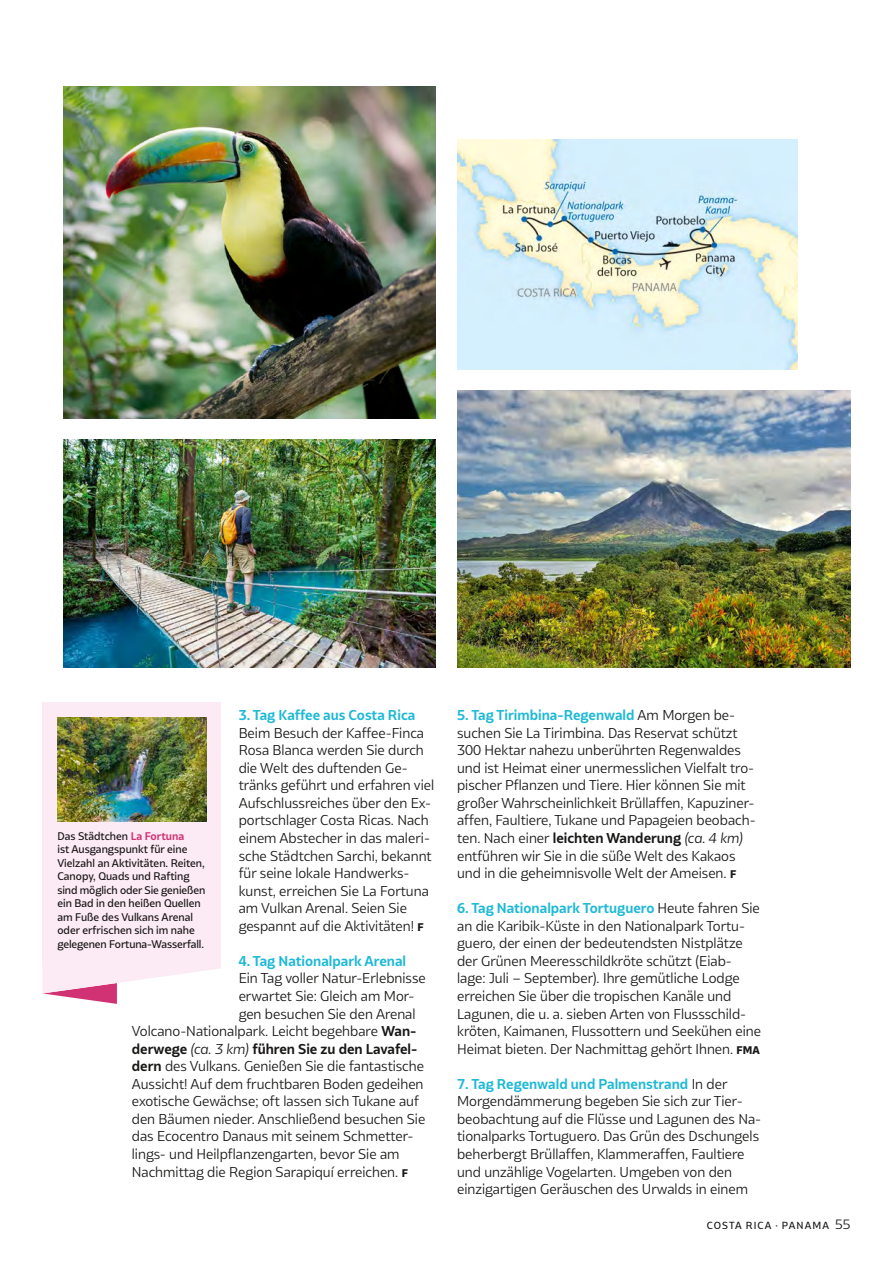
<style>
.page{position:relative;width:893px;height:1263px;background:#fff}
.page>*{position:absolute;margin:0;border:0;box-sizing:border-box;transform-origin:0 0}
.t1{font:13.5px/17.5px "Bw Glenn Sans";color:#181716}
.t2{font:700 13.5px "Bw Glenn Sans";color:#1eb9d6}
.t3{font:700 13.5px "Bw Glenn Sans";color:#181716}
.t4{font:500 10.5px/13.5px "Bw Glenn Sans";color:#181716}
.t5{font:500 9.75px "Bw Glenn Sans";letter-spacing:.115em;color:#181716}
.s1{font-weight:800;font-size:10.5px}
.s2{font-weight:700}
.s3{font-weight:400;font-style:italic}
.s4{font-weight:700;color:#d13273}
.s5{font-weight:700;color:#1eb9d6}
.s6{font-style:italic}
.s7{font-weight:400;font-size:12.75px}
</style>
<div class="page">
<img style="left:457px;top:390px;width:393px;height:277px">
<img style="left:64px;top:86px;width:372px;height:332px">
<img style="left:457px;top:140px;width:340px;height:229px">
<img style="left:64px;top:439px;width:372px;height:228px">
<div style="left:43px;top:702px;width:178px;height:264px;background:#fceaf4"></div>
<img style="left:57px;top:717px;width:149px;height:105px">
<svg style="left:43px;top:966px;width:178px;height:38px"></svg>
<p class="t2" style="left:239px;top:707px;width:178px">3. Tag Kaffee aus Costa Rica</p>
<p class="t1" style="left:239px;top:724px;width:197px">Beim Besuch der Kaffee-Finca<br>Rosa Blanca werden Sie durch die Welt des duftenden Ge&shy;tränks geführt und erfahren viel<br>Aufschlussreiches über den Ex&shy;portschlager Costa Ricas. Nach einem Abstecher in das maleri&shy;sche Städtchen Sarchi, bekannt für seine lokale Handwerks&shy;kunst, erreichen Sie La Fortuna am Vulkan Arenal. Seien Sie gespannt auf die Aktivitäten! <span class="s1">F</span></p>
<p class="t2" style="left:239px;top:952px;width:169px">4. Tag Nationalpark Arenal</p>
<p class="t1" style="left:239px;top:969px;width:189px">Ein Tag voller Natur-Erlebnisse</p>
<p class="t1" style="left:239px;top:987px;width:177px">erwartet Sie: Gleich am Mor-</p>
<p class="t1" style="left:239px;top:1005px;width:178px">gen besuchen Sie den Arenal</p>
<p class="t1" style="left:132px;top:1022px;width:286px">Volcano-Nationalpark. Leicht begehbare <span class="s2">Wan-</span></p>
<p class="t3" style="left:132px;top:1040px;width:287px">derwege <span class="s3">(ca. 3 km)</span> führen Sie zu den Lavafel-</p>
<p class="t1" style="left:132px;top:1057px;width:294px"><span class="s2">dern</span> des Vulkans. Genießen Sie die fantastische</p>
<p class="t1" style="left:132px;top:1075px;width:293px">Aussicht! Auf dem fruchtbaren Boden gedeihen</p>
<p class="t1" style="left:132px;top:1092px;width:289px">exotische Gewächse; oft lassen sich Tukane auf</p>
<p class="t1" style="left:132px;top:1110px;width:295px">den Bäumen nieder. Anschließend besuchen Sie</p>
<p class="t1" style="left:132px;top:1127px;width:283px">das Ecocentro Danaus mit seinem Schmetter-</p>
<p class="t1" style="left:132px;top:1145px;width:269px">lings- und Heilpflanzengarten, bevor Sie am</p>
<p class="t1" style="left:132px;top:1162px;width:278px">Nachmittag die Region Sarapiquí erreichen. <span class="s1">F</span></p>
<p class="t4" style="left:57px;top:829px;width:149px">Das Städtchen <span class="s4">La Fortuna<br></span>ist Ausgangspunkt für eine<br>Vielzahl an Aktivitäten. Reiten,<br>Canopy, Quads und Rafting sind möglich oder Sie genießen ein Bad in den heißen Quellen am Fuße des Vulkans Arenal oder erfrischen sich im nahe gelegenen Fortuna-Wasserfall.</p>
<p class="t1" style="left:457px;top:706px;width:300px"><span class="s5">5. Tag Tirimbina-Regenwald</span> Am Morgen be&shy;suchen Sie La Tirimbina. Das Reservat schützt 300 Hektar nahezu unberührten Regenwaldes und ist Heimat einer unermesslichen Vielfalt tro&shy;pischer Pflanzen und Tiere. Hier können Sie mit großer Wahrscheinlichkeit Brüllaffen, Kapuziner&shy;affen, Faultiere, Tukane und Papageien beobach&shy;ten. Nach einer <span class="s2">leichten Wanderung</span> <span class="s6">(ca. 4 km) </span>entführen wir Sie in die süße Welt des Kakaos und in die geheimnisvolle Welt der Ameisen. <span class="s1">F</span></p>
<p class="t1" style="left:457px;top:899px;width:306px"><span class="s5">6. Tag Nationalpark Tortuguero</span> Heute fahren Sie an die Karibik-Küste in den Nationalpark Tortu&shy;guero, der einen der bedeutendsten Nistplätze der Grünen Meeresschildkröte schützt (Eiab&shy;lage: Juli – September). Ihre gemütliche Lodge erreichen Sie über die tropischen Kanäle und Lagunen, die u. a. sieben Arten von Flussschild&shy;kröten, Kaimanen, Flussottern und Seekühen eine Heimat bieten. Der Nachmittag gehört Ihnen. <span class="s1">FMA</span></p>
<p class="t1" style="left:457px;top:1075px;width:306px"><span class="s5">7. Tag Regenwald und Palmenstrand</span> In der Morgendämmerung begeben Sie sich zur Tier&shy;beobachtung auf die Flüsse und Lagunen des Na&shy;tionalparks Tortuguero. Das Grün des Dschungels beherbergt Brüllaffen, Klammeraffen, Faultiere und unzählige Vogelarten. Umgeben von den einzigartigen Geräuschen des Urwalds in einem</p>
<p class="t5" style="left:707px;top:1219px;width:145px">COSTA RICA · PANAMA <span class="s7">55</span></p>
</div>
